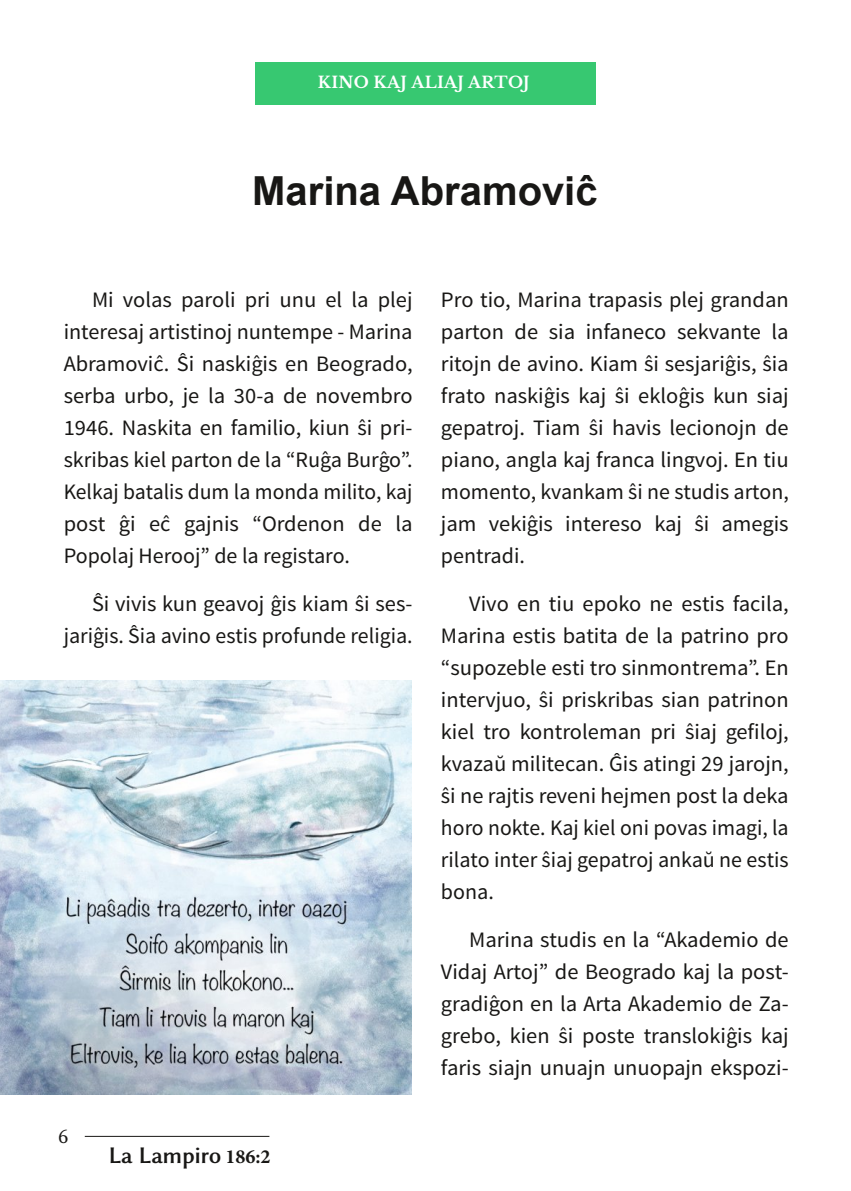
<style>
.page{position:relative;width:851px;height:1191px;background:#fff}
.page>*{position:absolute;margin:0;border:0;box-sizing:border-box;transform-origin:0 0}
.t1{font:700 40px "Arial";color:#181715}
.t2{font:700 24px "Linear Smooth";color:#181715}
.t3{font:22px/32px "Source Sans Pro";color:#181715;text-align:justify}
.t4{font:22px "Linear Smooth";color:#181715}
.t5{font:700 16px "Libre Baskerville";letter-spacing:.02em;color:#fff}
.s1{font-family:"Minion Pro";font-size:20px}
</style>
<div class="page">
<hr style="left:85px;top:1136px;width:184px;height:1px;background:#181715">
<div style="left:255px;top:63px;width:340px;height:42px;background:#37c871"></div>
<img style="left:0;top:680px;width:412px;height:414px">
<p class="t5" style="left:318px;top:72px;width:213px">KINO KAJ ALIAJ ARTOJ</p>
<h1 class="t1" style="left:252px;top:169px;width:347px">Marina Abramoviĉ</h1>
<p class="t3" style="left:64px;top:284px;width:350px;text-indent:28px">Mi volas paroli pri unu el la plej interesaj artistinoj nuntempe - Marina Abramoviĉ. Ŝi naskiĝis en Beogrado, serba urbo, je la 30-a de novembro 1946. Naskita en familio, kiun ŝi pri&shy;skribas kiel parton de la “Ruĝa Burĝo”.<br>Kelkaj batalis dum la monda milito, kaj post ĝi eĉ gajnis “Ordenon de la Popolaj Herooj” de la registaro.</p>
<p class="t3" style="left:64px;top:588px;width:350px;text-align:right">Ŝi vivis kun geavoj ĝis kiam ŝi ses&shy;jariĝis. Ŝia avino estis profunde religia.</p>
<p class="t4" style="left:58px;top:1125px;width:12px">6</p>
<p class="t2" style="left:109px;top:1143px;width:163px">La Lampiro <span class="s1">186:2</span></p>
<p class="t3" style="left:441px;top:284px;width:349px">Pro tio, Marina trapasis plej grandan parton de sia infaneco sekvante la ritojn de avino. Kiam ŝi sesjariĝis, ŝia frato naskiĝis kaj ŝi ekloĝis kun siaj gepatroj. Tiam ŝi havis lecionojn de piano, angla kaj franca lingvoj. En tiu momento, kvankam ŝi ne studis arton, jam vekiĝis intereso kaj ŝi amegis pentradi.</p>
<p class="t3" style="left:441px;top:588px;width:349px;text-indent:28px">Vivo en tiu epoko ne estis facila, Marina estis batita de la patrino pro “supozeble esti tro sinmontrema”. En intervjuo, ŝi priskribas sian patrinon kiel tro kontroleman pri ŝiaj gefiloj, kvazaŭ militecan. Ĝis atingi 29 jarojn, ŝi ne rajtis reveni hejmen post la deka horo nokte. Kaj kiel oni povas imagi, la rilato inter ŝiaj gepatroj ankaŭ ne estis bona.</p>
<p class="t3" style="left:441px;top:924px;width:349px;text-indent:28px">Marina studis en la “Akademio de Vidaj Artoj” de Beogrado kaj la post&shy;gradiĝon en la Arta Akademio de Za&shy;grebo, kien ŝi poste translokiĝis kaj faris siajn unuajn unuopajn ekspozi-</p>
</div>
